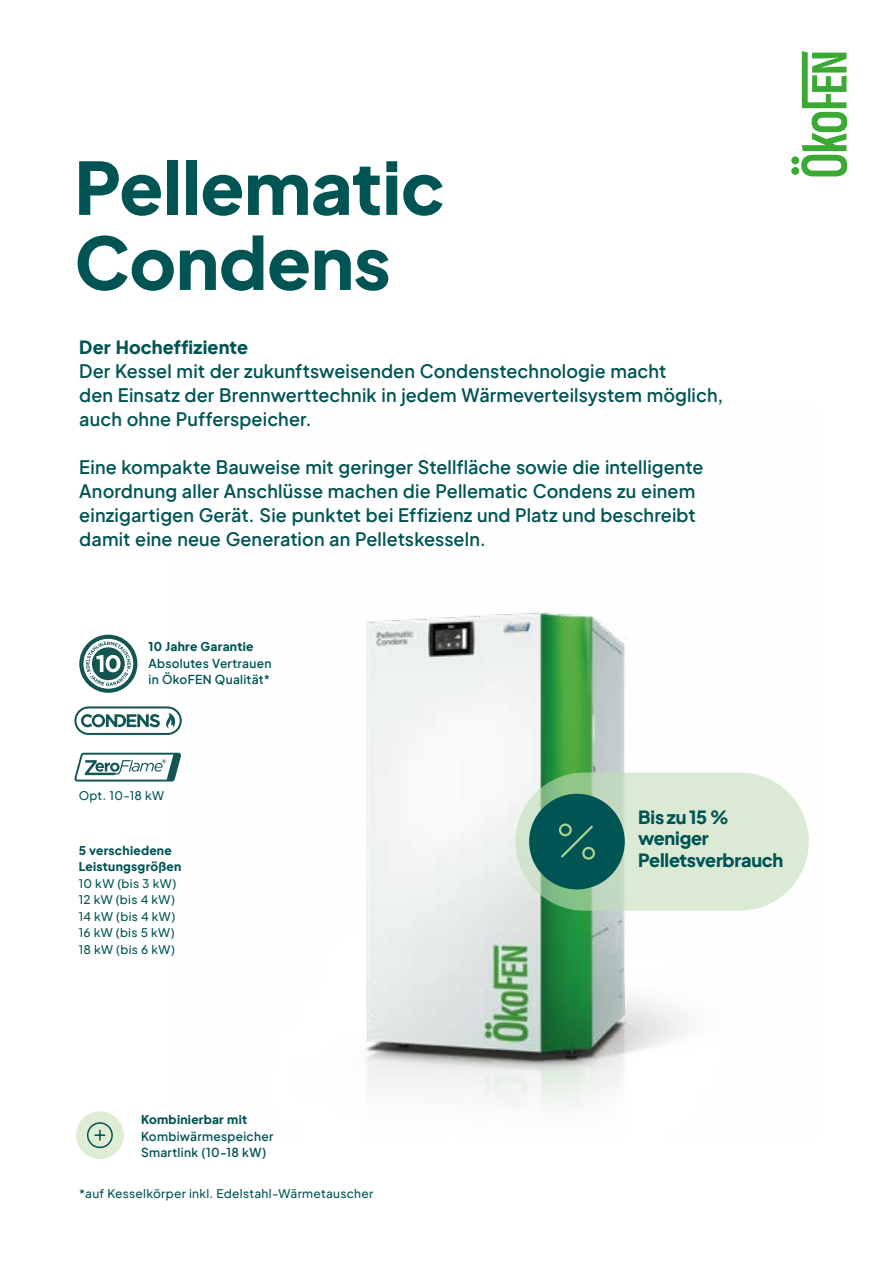
<style>
.page{position:relative;width:893px;height:1263px;background:#fff}
.page>*{position:absolute;margin:0;border:0;box-sizing:border-box;transform-origin:0 0}
.t1{font:800 72px/75px "Plus Jakarta Sans";letter-spacing:-.005em;color:#005454}
.t2{font:600 18px/24px "Plus Jakarta Sans";letter-spacing:.005em;color:#005454}
.t3{font:800 18px/21.8px "Plus Jakarta Sans";letter-spacing:-.01em;color:#005454}
.t4{font:500 12px/16.5px "Plus Jakarta Sans";letter-spacing:.025em;color:#005454}
.t5{font:600 12px/16.5px "Plus Jakarta Sans";letter-spacing:.025em;color:#005454}
.t6{font:800 12px/16.5px "Plus Jakarta Sans";letter-spacing:.02em;color:#005454}
</style>
<div class="page">
<img style="left:172px;top:612px;width:637px;height:496px">
<svg style="left:74px;top:753px;width:107px;height:28px"></svg>
<svg style="left:515px;top:772px;width:294px;height:139px;background:#d1e4cc"></svg>
<div style="left:74px;top:706px;width:108px;height:29px;border:2px solid #135553;border-radius:13px"></div>
<svg style="left:81px;top:713px;width:95px;height:15px"></svg>
<div style="left:529px;top:794px;width:96px;height:95px;background:#005454;border-radius:50%"></div>
<svg style="left:558px;top:823px;width:37px;height:37px"></svg>
<svg style="left:82px;top:637px;width:53px;height:53px"></svg>
<div style="left:79px;top:635px;width:58px;height:58px;border:4px solid #135553;border-radius:50%"></div>
<div style="left:76px;top:1111px;width:48px;height:48px;background:#e0edd5;border-radius:50%"></div>
<svg style="left:87px;top:1122px;width:26px;height:27px"></svg>
<svg style="left:791px;top:51px;width:56px;height:125px"></svg>
<h1 class="t1" style="left:74px;top:140px;width:372px">Pellematic<br>Condens</h1>
<p class="t3" style="left:79px;top:334px;width:170px">Der Hocheffiziente</p>
<p class="t2" style="left:79px;top:357px;width:646px">Der Kessel mit der zukunftsweisenden Condenstechnologie macht<br>den Einsatz der Brennwerttechnik in jedem Wärmeverteilsystem möglich, auch ohne Pufferspeicher.</p>
<p class="t2" style="left:79px;top:453px;width:626px">Eine kompakte Bauweise mit geringer Stellfläche sowie die intelligente Anordnung aller Anschlüsse machen die Pellematic Condens zu einem einzigartigen Gerät. Sie punktet bei Effizienz und Platz und beschreibt damit eine neue Generation an Pelletskesseln.</p>
<p class="t6" style="left:149px;top:637px;width:106px">10 Jahre Garantie</p>
<p class="t5" style="left:149px;top:654px;width:124px">Absolutes Vertrauen in ÖkoFEN Qualität*</p>
<p class="t4" style="left:79px;top:785px;width:87px">Opt. 10-18 kW</p>
<p class="t6" style="left:79px;top:840px;width:104px">5 verschiedene<br>Leistungsgrößen</p>
<p class="t4" style="left:79px;top:874px;width:99px">10 kW (bis 3 kW)<br>12 kW (bis 4 kW)<br>14 kW (bis 4 kW)<br>16 kW (bis 5 kW)<br>18 kW (bis 6 kW)</p>
<p class="t6" style="left:141px;top:1109px;width:108px">Kombinierbar mit</p>
<p class="t5" style="left:141px;top:1126px;width:134px">Kombiwärmespeicher<br>Smartlink (10-18 kW)</p>
<p class="t4" style="left:79px;top:1184px;width:296px">*auf Kesselkörper inkl. Edelstahl-Wärmetauscher</p>
<p class="t3" style="left:638px;top:803px;width:147px">Bis zu 15 % weniger<br>Pelletsverbrauch</p>
</div>
